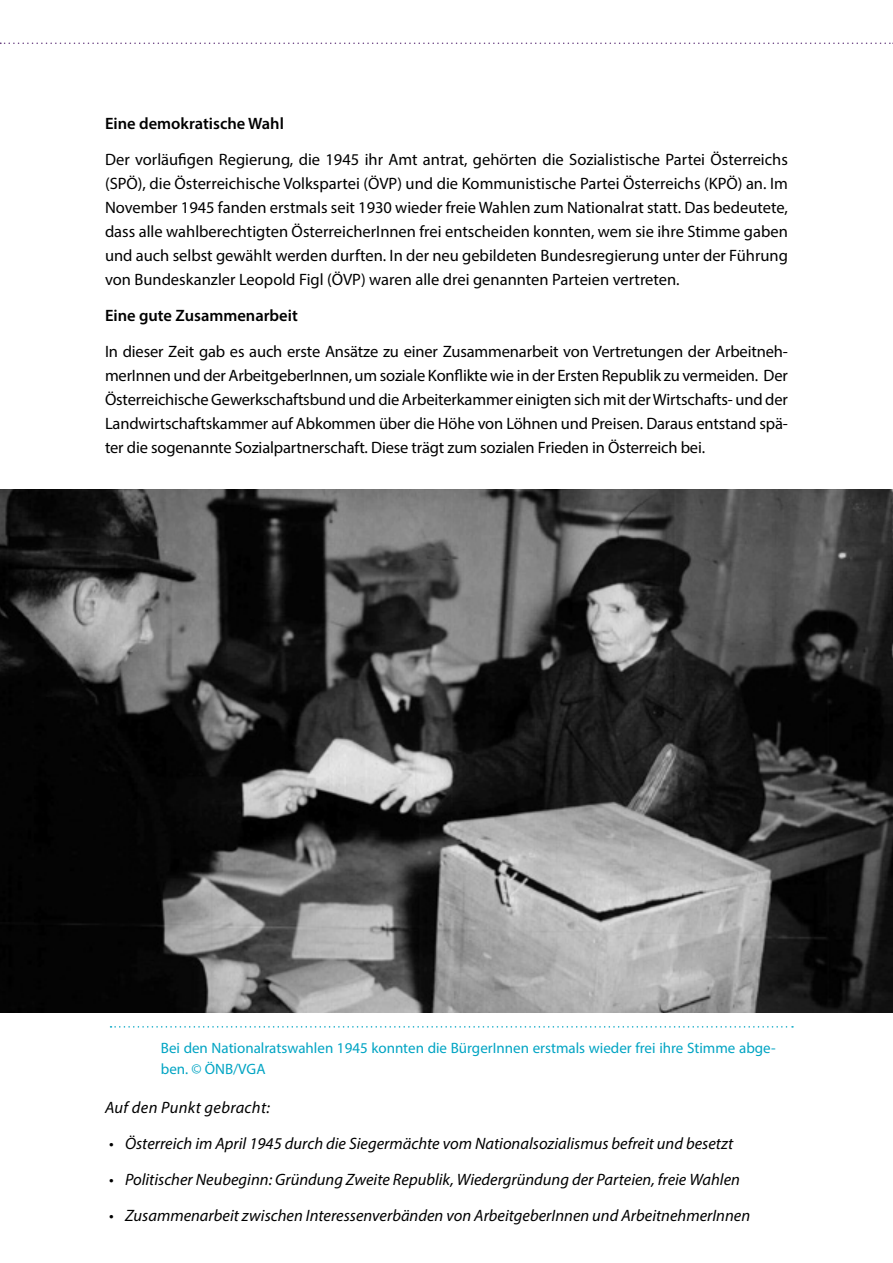
<style>
.page{position:relative;width:893px;height:1263px;background:#fff}
.page>*{position:absolute;margin:0;border:0;box-sizing:border-box;transform-origin:0 0}
._03_MainText{font:16.5px/24px "Myriad Pro";letter-spacing:-.01em;color:#000;text-align:justify}
._03_MainText-2{font:italic 16.5px "Myriad Pro";color:#000}
._03_MainText-3{font:600 16.5px "Myriad Pro";color:#000}
._03_MainText-4{font:italic 16.5px "Myriad Pro";letter-spacing:.02em;color:#000}
._04_Marginaltext{font:15px/21px "Myriad Pro";color:#00a4c3}
.s1{font-style:normal}
</style>
<div class="page">
<svg style="left:0;top:43px;width:893px;height:1px"></svg>
<img style="left:0;top:489px;width:893px;height:524px">
<svg style="left:111px;top:1026px;width:682px;height:1px"></svg>
<p class="_03_MainText-3" style="left:105px;top:113px;width:180px">Eine demokratische Wahl</p>
<p class="_03_MainText" style="left:105px;top:147px;width:684px">Der vorläufigen Regierung, die 1945 ihr Amt antrat, gehörten die Sozialistische Partei Österreichs (SPÖ), die Österreichische Volkspartei (ÖVP) und die Kommunistische Partei Österreichs (KPÖ) an. Im November 1945 fanden erstmals seit 1930 wieder freie Wahlen zum Nationalrat statt. Das bedeutete, dass alle wahlberechtigten ÖsterreicherInnen frei entscheiden konnten, wem sie ihre Stimme gaben und auch selbst gewählt werden durften. In der neu gebildeten Bundesregierung unter der Führung von Bundeskanzler Leopold Figl (ÖVP) waren alle drei genannten Parteien vertreten.</p>
<p class="_03_MainText-3" style="left:105px;top:305px;width:194px">Eine gute Zusammenarbeit</p>
<p class="_03_MainText" style="left:105px;top:339px;width:684px">In dieser Zeit gab es auch erste Ansätze zu einer Zusammenarbeit von Vertretungen der Arbeitneh&shy;merInnen und der ArbeitgeberInnen, um soziale Konflikte wie in der Ersten Republik zu vermeiden. Der Österreichische Gewerkschaftsbund und die Arbeiterkammer einigten sich mit der Wirtschafts- und der Landwirtschaftskammer auf Abkommen über die Höhe von Löhnen und Preisen. Daraus entstand spä&shy;ter die sogenannte Sozialpartnerschaft. Diese trägt zum sozialen Frieden in Österreich bei.</p>
<p class="_04_Marginaltext" style="left:161px;top:1037px;width:616px">Bei den Nationalratswahlen 1945 konnten die BürgerInnen erstmals wieder frei ihre Stimme abge&shy;ben. © ÖNB/VGA</p>
<p class="_03_MainText-4" style="left:105px;top:1097px;width:167px">Auf den Punkt gebracht:</p>
<p class="_03_MainText-2" style="left:109px;top:1133px;width:625px"><span class="s1">•</span> Österreich im April 1945 durch die Siegermächte vom Nationalsozialismus befreit und besetzt</p>
<p class="_03_MainText-2" style="left:109px;top:1169px;width:632px"><span class="s1">•</span> Politischer Neubeginn: Gründung Zweite Republik, Wiedergründung der Parteien, freie Wahlen</p>
<p class="_03_MainText-2" style="left:109px;top:1205px;width:642px"><span class="s1">•</span> Zusammenarbeit zwischen Interessenverbänden von ArbeitgeberInnen und ArbeitnehmerInnen</p>
</div>
